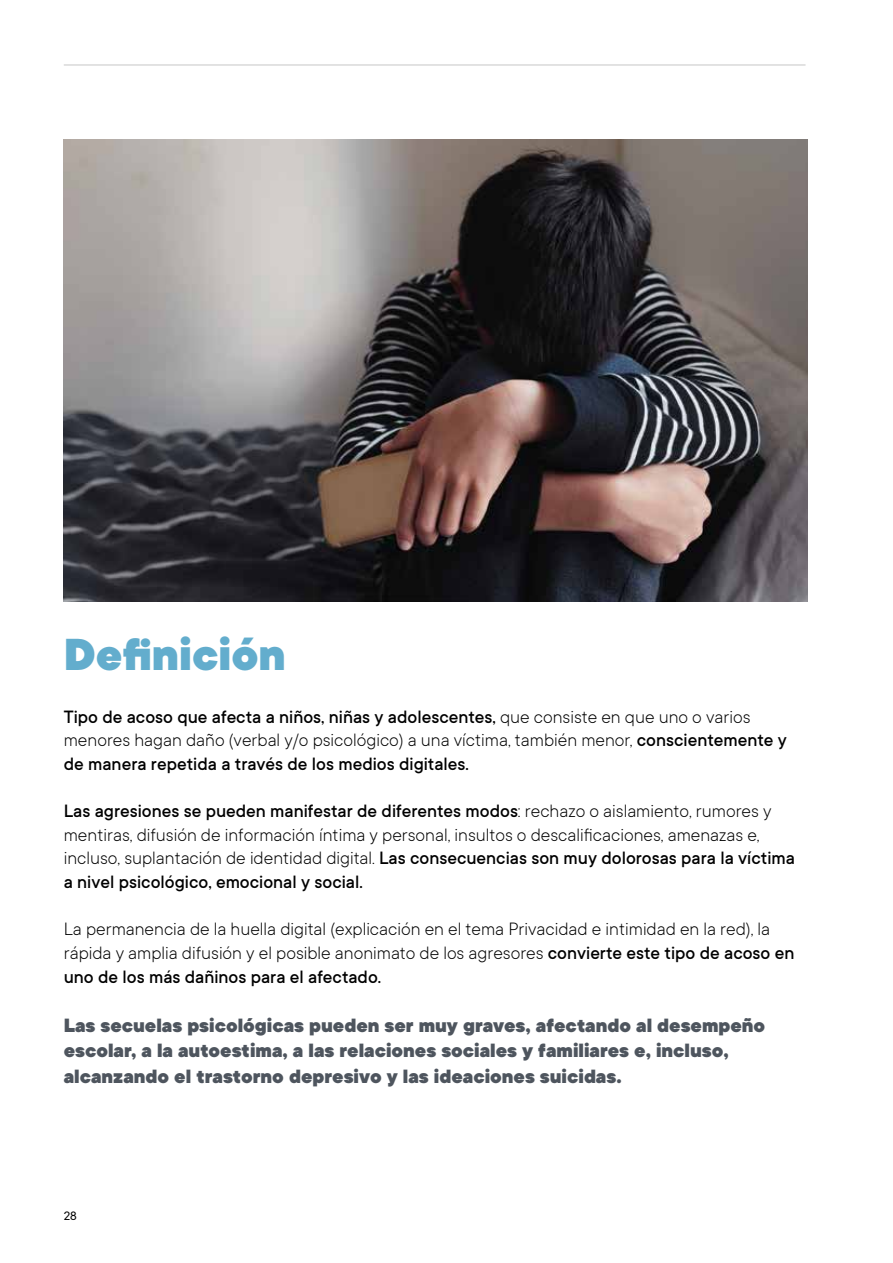
<style>
.page{position:relative;width:893px;height:1263px;background:#fff}
.page>*{position:absolute;margin:0;border:0;box-sizing:border-box;transform-origin:0 0}
.t1{font:900 49.5px "TT Commons";color:#63adcd}
.t2{font:900 21.15px/25.5px "TT Commons";color:#4e555e}
.t3{font:300 19.65px/23.7px "TT Commons";color:#000}
.t4{font:500 19.65px/23.7px "TT Commons";color:#000}
.t5{font:13.5px "TT Commons Classic";color:#000}
.s1{font-weight:300}
.s2{font-weight:500}
</style>
<div class="page">
<hr style="left:64px;top:65px;width:741px;height:1px;background:#c6c6c6">
<img style="left:64px;top:139px;width:744px;height:462px">
<h1 class="t1" style="left:64px;top:620px;width:224px">Definición</h1>
<p class="t4" style="left:64px;top:704px;width:725px">Tipo de acoso que afecta a niños, niñas y adolescentes, <span class="s1">que consiste en que uno o varios menores hagan daño (verbal y/o psicológico) a una víctima, también menor,</span> conscientemente y de manera repetida a través de los medios digitales.</p>
<p class="t3" style="left:64px;top:798px;width:733px"><span class="s2">Las agresiones se pueden manifestar de diferentes modos</span>: rechazo o aislamiento, rumores y mentiras, difusión de información íntima y personal, insultos o descalificaciones, amenazas e, incluso, suplantación de identidad digital. <span class="s2">Las consecuencias son muy dolorosas para la víctima a nivel psicológico, emocional y social.</span></p>
<p class="t3" style="left:64px;top:916px;width:732px">La permanencia de la huella digital (explicación en el tema Privacidad e intimidad en la red), la rápida y amplia difusión y el posible anonimato de los agresores <span class="s2">convierte este tipo de acoso en uno de los más dañinos para el afectado.</span></p>
<p class="t2" style="left:64px;top:1011px;width:703px">Las secuelas psicológicas pueden ser muy graves, afectando al desempeño escolar, a la autoestima, a las relaciones sociales y familiares e, incluso, alcanzando el trastorno depresivo y las ideaciones suicidas.</p>
<p class="t5" style="left:64px;top:1207px;width:15px">28</p>
</div>
